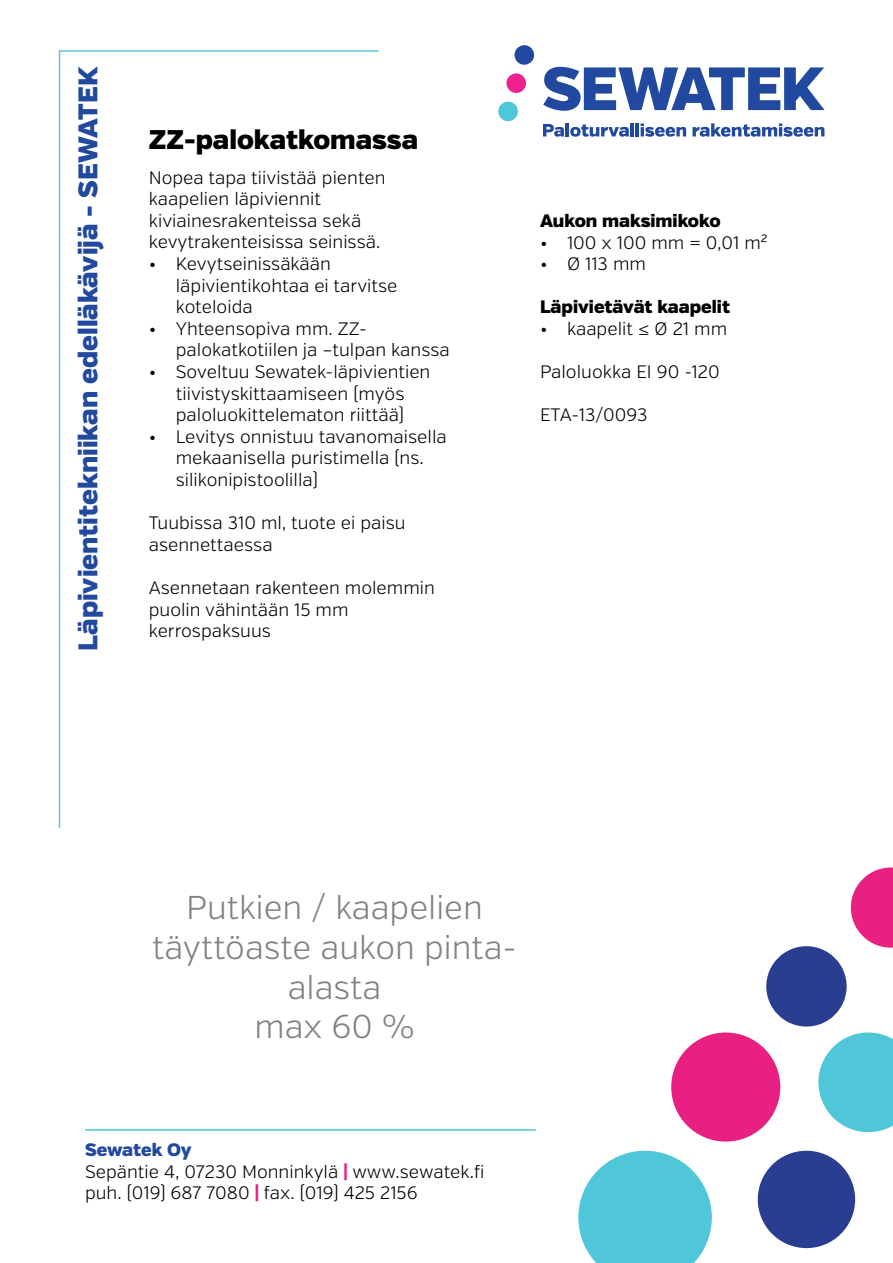
<style>
.page{position:relative;width:893px;height:1263px;background:#fff}
.page>*{position:absolute;margin:0;border:0;box-sizing:border-box;transform-origin:0 0}
.t1{font:300 33px/39.6px "Verb";color:#818285;text-align:center}
.t2{font:900 27px "Verb";color:#21499f}
.t3{font:900 27px "Verb";color:#000}
.t4{font:300 18px/21.6px "Verb";color:#000}
.t5{font:900 18px "Verb";color:#000}
.s1{font-weight:900;color:#21499f}
.s2{font-weight:900;color:#e72082}
</style>
<div class="page">
<svg style="left:58px;top:50px;width:321px;height:778px"></svg>
<div style="left:671px;top:1032px;width:109px;height:109px;background:#e72082;border-radius:50%"></div>
<svg style="left:851px;top:867px;width:42px;height:81px"></svg>
<div style="left:766px;top:946px;width:81px;height:80px;background:#2a3e91;border-radius:50%"></div>
<div style="left:758px;top:1151px;width:97px;height:97px;background:#2a3e91;border-radius:50%"></div>
<svg style="left:818px;top:1032px;width:75px;height:100px"></svg>
<svg style="left:578px;top:1151px;width:134px;height:112px"></svg>
<hr style="left:85px;top:1129px;width:451px;height:2px;background:#50c6d9">
<svg style="left:498px;top:101px;width:20px;height:21px"></svg>
<svg style="left:514px;top:45px;width:21px;height:20px"></svg>
<svg style="left:543px;top:67px;width:282px;height:44px"></svg>
<svg style="left:506px;top:73px;width:20px;height:20px"></svg>
<svg style="left:543px;top:123px;width:86px;height:14px"></svg>
<hr style="left:630px;top:123px;width:4px;height:13px;background:#21499f">
<svg style="left:636px;top:123px;width:50px;height:14px"></svg>
<svg style="left:693px;top:123px;width:131px;height:14px"></svg>
<h2 class="t2" style="left:71px;top:651px;width:585px;rotate:-90deg">Läpivientitekniikan edelläkävijä - SEWATEK</h2>
<h2 class="t3" style="left:149px;top:123px;width:271px">ZZ-palokatkomassa</h2>
<p class="t4" style="left:149px;top:167px;width:238px">Nopea tapa tiivistää pienten kaapelien läpiviennit kiviainesrakenteissa sekä kevytrakenteisissa seinissä.</p>
<p class="t4" style="left:176px;top:253px;width:223px;text-indent:-27px">• Kevytseinissäkään läpivientikohtaa ei tarvitse koteloida</p>
<p class="t4" style="left:176px;top:318px;width:276px;text-indent:-27px">• Yhteensopiva mm. ZZ&shy;palokatkotiilen ja –tulpan kanssa</p>
<p class="t4" style="left:149px;top:361px;width:283px;text-align:center">• Soveltuu Sewatek-läpivientien tiivistyskittaamiseen (myös paloluokittelematon riittää)</p>
<p class="t4" style="left:176px;top:426px;width:272px;text-indent:-27px">• Levitys onnistuu tavanomaisella mekaanisella puristimella (ns. silikonipistoolilla)</p>
<p class="t4" style="left:149px;top:512px;width:258px">Tuubissa 310 ml, tuote ei paisu asennettaessa</p>
<p class="t4" style="left:149px;top:577px;width:288px">Asennetaan rakenteen molemmin puolin vähintään 15 mm kerrospaksuus</p>
<p class="t5" style="left:540px;top:210px;width:182px">Aukon maksimikoko</p>
<p class="t4" style="left:540px;top:232px;width:229px">• 100 x 100 mm = 0,01 m²</p>
<p class="t4" style="left:540px;top:253px;width:107px">• Ø 113 mm</p>
<p class="t5" style="left:540px;top:296px;width:191px">Läpivietävät kaapelit</p>
<p class="t4" style="left:540px;top:318px;width:189px">• kaapelit ≤ Ø 21 mm</p>
<p class="t4" style="left:540px;top:361px;width:181px">Paloluokka EI 90 -120</p>
<p class="t4" style="left:540px;top:405px;width:109px">ETA-13/0093</p>
<h1 class="t1" style="left:152px;top:889px;width:366px">Putkien / kaapelien täyttöaste aukon pinta&shy;alasta<br>max 60 %</h1>
<p class="t4" style="left:85px;top:1139px;width:401px"><span class="s1">Sewatek Oy<br></span>Sepäntie 4, 07230 Monninkylä <span class="s2">|</span> www.sewatek.fi puh. (019) 687 7080 <span class="s2">|</span> fax. (019) 425 2156</p>
</div>
